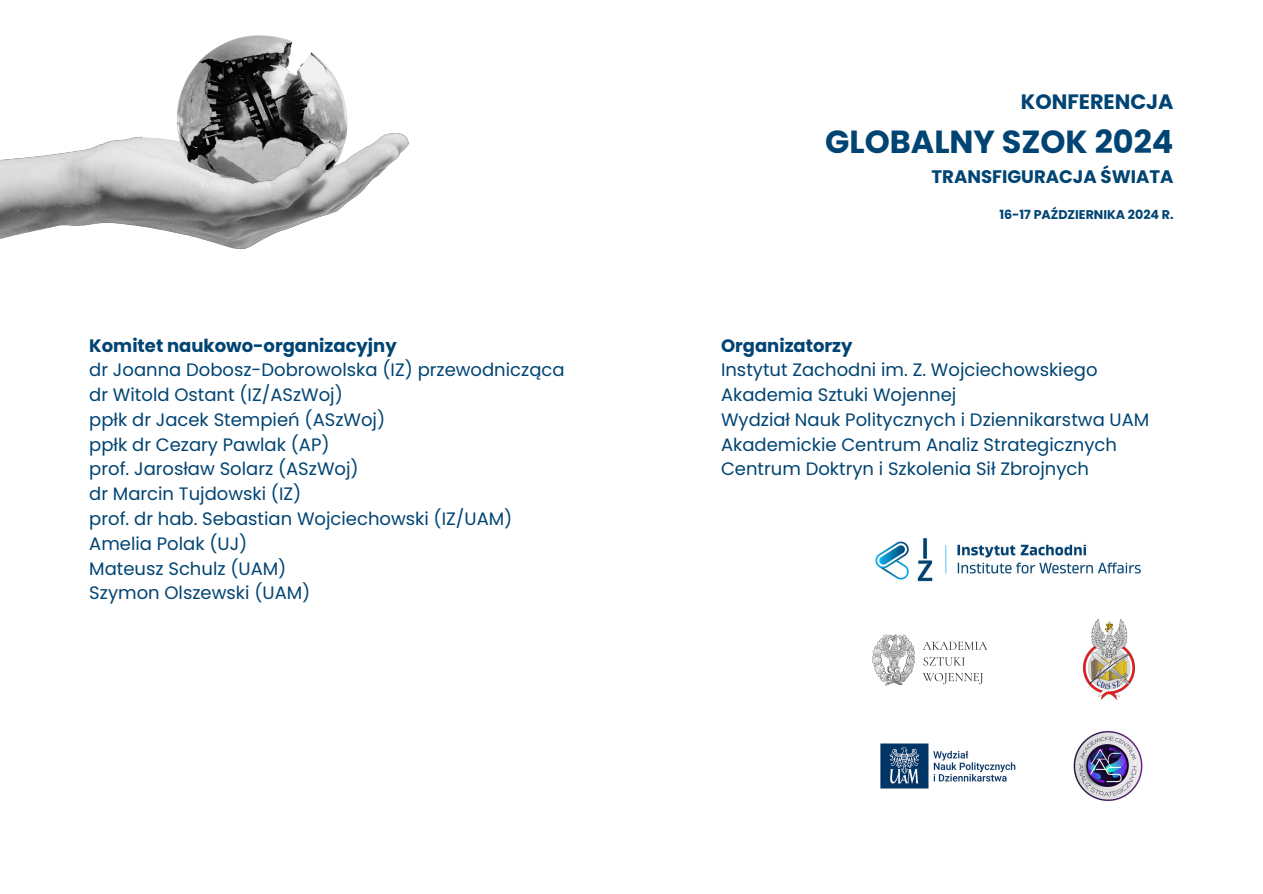
<style>
.page{position:relative;width:1263px;height:894px;background:#fff}
.page>*{position:absolute;margin:0;border:0;box-sizing:border-box;transform-origin:0 0}
.t1{font:700 31.95px "Poppins";color:#004473}
.t2{font:700 20.85px "Poppins";color:#004473}
.t3{font:700 18.15px "Poppins";color:#004473}
.t4{font:18px/24.8px "Poppins";color:#004473}
.t5{font:700 12.6px "Poppins";color:#004473}
.s1{font-weight:700}
</style>
<div class="page">
<img style="left:0;top:132px;width:408px;height:107px">
<img style="left:167px;top:35px;width:181px;height:215px">
<img style="left:872px;top:633px;width:116px;height:53px">
<img style="left:880px;top:743px;width:136px;height:46px">
<img style="left:1083px;top:619px;width:51px;height:80px">
<img style="left:1073px;top:731px;width:70px;height:70px">
<img style="left:875px;top:538px;width:266px;height:44px">
<p class="t2" style="left:1021px;top:87px;width:154px">KONFERENCJA</p>
<h1 class="t1" style="left:825px;top:120px;width:350px">GLOBALNY SZOK 2024</h1>
<h1 class="t3" style="left:931px;top:163px;width:244px">TRANSFIGURACJA ŚWIATA</h1>
<h2 class="t5" style="left:999px;top:206px;width:176px">16-17 PAŹDZIERNIKA 2024 R.</h2>
<h3 class="t4" style="left:89px;top:333px;width:477px"><span class="s1">Komitet naukowo-organizacyjny<br></span>dr Joanna Dobosz-Dobrowolska (IZ) przewodnicząca dr Witold Ostant (IZ/ASzWoj)<br>ppłk dr Jacek Stempień (ASzWoj)<br>ppłk dr Cezary Pawlak (AP)<br>prof. Jarosław Solarz (ASzWoj)<br>dr Marcin Tujdowski (IZ)<br>prof. dr hab. Sebastian Wojciechowski (IZ/UAM)<br>Amelia Polak (UJ)<br>Mateusz Schulz (UAM)<br>Szymon Olszewski (UAM)</h3>
<h3 class="t4" style="left:721px;top:333px;width:430px"><span class="s1">Organizatorzy<br></span>Instytut Zachodni im. Z. Wojciechowskiego Akademia Sztuki Wojennej<br>Wydział Nauk Politycznych i Dziennikarstwa UAM Akademickie Centrum Analiz Strategicznych Centrum Doktryn i Szkolenia Sił Zbrojnych</h3>
</div>
